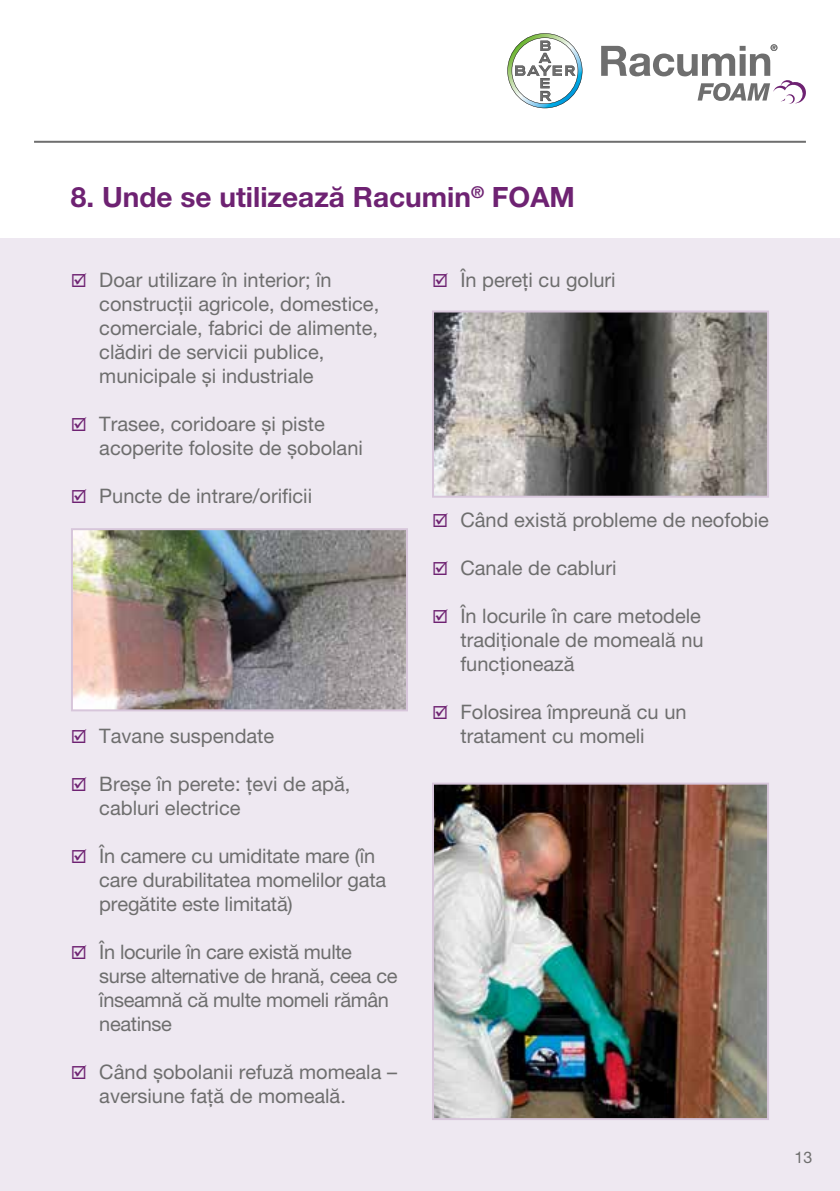
<style>
.page{position:relative;width:840px;height:1191px;background:#fff}
.page>*{position:absolute;margin:0;border:0;box-sizing:border-box;transform-origin:0 0}
.t1{font:700 28px "Helvetica Neue LT Pro";color:#6e2272}
.t2{font:20px/24px "Helvetica Neue LT Pro";color:#6e6e6e}
.t3{font:20px/24px "Helvetica Neue LT Pro";letter-spacing:-.02em;color:#6e6e6e}
.t4{font:16px "Helvetica Neue LT Pro";color:#6e6e6e}
.s1{color:#6e2272}
</style>
<div class="page">
<div style="left:0;top:238px;width:839px;height:953px;background:#eee8f1"></div>
<img style="left:74px;top:531px;width:331px;height:177px">
<div style="left:71px;top:528px;width:337px;height:183px;border:2px solid #d7c6db"></div>
<img style="left:435px;top:313px;width:330px;height:182px">
<div style="left:432px;top:310px;width:336px;height:188px;border:2px solid #d7c6db"></div>
<img style="left:435px;top:785px;width:330px;height:332px">
<div style="left:432px;top:782px;width:336px;height:338px;border:2px solid #d7c6db"></div>
<hr style="left:34px;top:141px;width:771px;height:2px;background:#6e6e6e">
<svg style="left:507px;top:33px;width:75px;height:75px"></svg>
<svg style="left:601px;top:44px;width:204px;height:60px"></svg>
<h1 class="t1" style="left:71px;top:180px;width:505px">8. Unde se utilizează Racumin<sup>®</sup> FOAM</h1>
<p class="t2" style="left:99px;top:267px;width:281px;text-indent:-28px"><span class="s1">☑</span> Doar utilizare în interior; în construcții agricole, domestice, comerciale, fabrici de alimente, clădiri de servicii publice, municipale și industriale</p>
<p class="t2" style="left:99px;top:411px;width:265px;text-indent:-28px"><span class="s1">☑</span> Trasee, coridoare și piste acoperite folosite de șobolani</p>
<p class="t2" style="left:71px;top:483px;width:242px"><span class="s1">☑</span> Puncte de intrare/orificii</p>
<p class="t2" style="left:71px;top:723px;width:205px"><span class="s1">☑</span> Tavane suspendate</p>
<p class="t2" style="left:99px;top:771px;width:252px;text-indent:-28px"><span class="s1">☑</span> Breșe în perete: țevi de apă, cabluri electrice</p>
<p class="t2" style="left:99px;top:843px;width:288px;text-indent:-28px"><span class="s1">☑</span> În camere cu umiditate mare (în care durabilitatea momelilor gata pregătite este limitată)</p>
<p class="t3" style="left:99px;top:939px;width:299px;text-indent:-28px"><span class="s1">☑</span> În locurile în care există multe surse alternative de hrană, ceea ce înseamnă că multe momeli rămân neatinse</p>
<p class="t2" style="left:99px;top:1059px;width:299px;text-indent:-28px"><span class="s1">☑</span> Când șobolanii refuză momeala – aversiune față de momeală.</p>
<p class="t2" style="left:432px;top:267px;width:185px"><span class="s1">☑</span> În pereți cu goluri</p>
<p class="t2" style="left:432px;top:507px;width:338px"><span class="s1">☑</span> Când există probleme de neofobie</p>
<p class="t2" style="left:432px;top:555px;width:186px"><span class="s1">☑</span> Canale de cabluri</p>
<p class="t2" style="left:460px;top:603px;width:245px;text-indent:-28px"><span class="s1">☑</span> În locurile în care metodele tradiționale de momeală nu funcționează</p>
<p class="t2" style="left:460px;top:699px;width:227px;text-indent:-28px"><span class="s1">☑</span> Folosirea împreună cu un tratament cu momeli</p>
<p class="t4" style="left:794px;top:1147px;width:19px">13</p>
</div>
